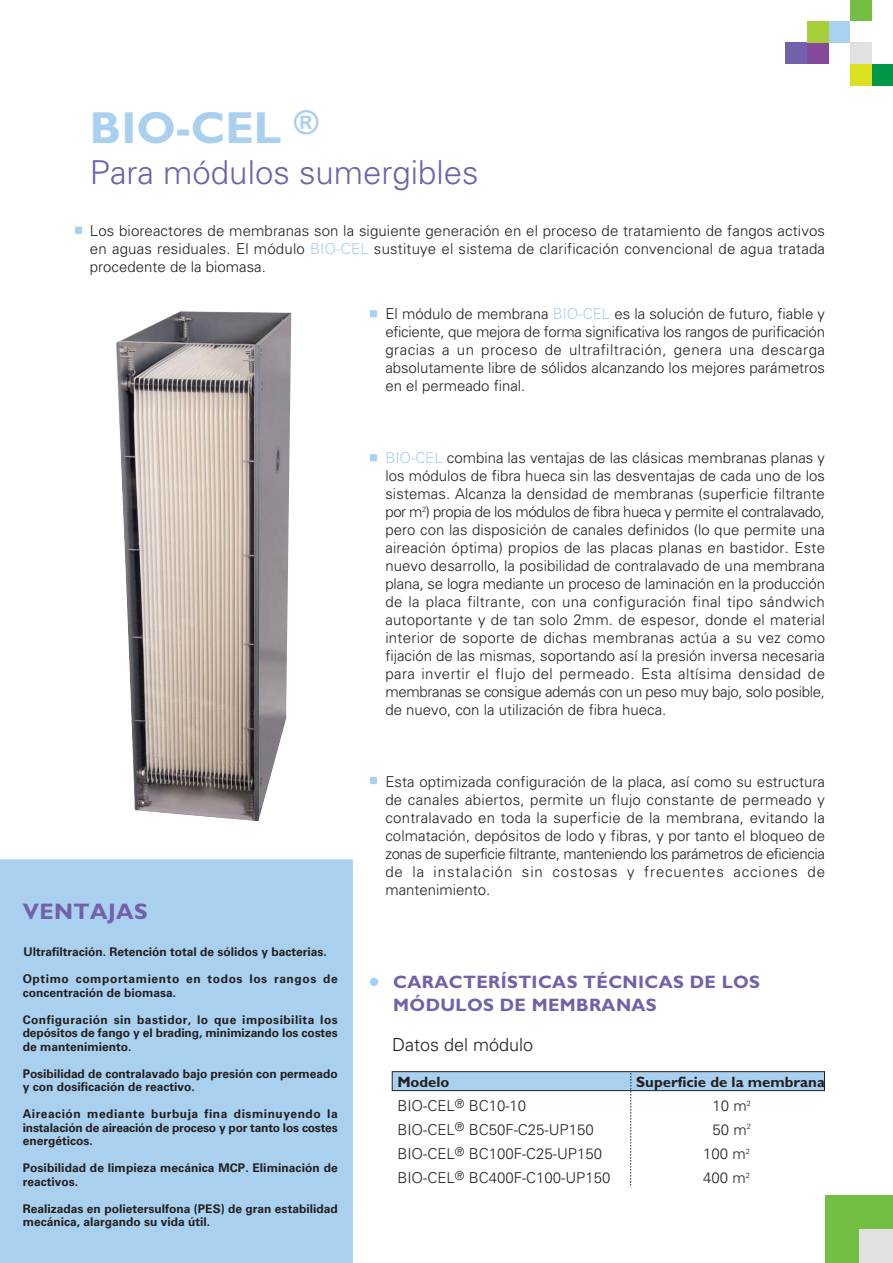
<style>
.page{position:relative;width:893px;height:1263px;background:#fff}
.page>*{position:absolute;margin:0;border:0;box-sizing:border-box;transform-origin:0 0}
.t1{font:700 45px "Gill Sans Std";color:#aad0ef}
.t2{font:300 33px "Univers LT Std";color:#7261aa}
.t3{font:700 22.5px "Gill Sans Std";letter-spacing:.02em;color:#7261aa}
.t4{font:700 18px/22.5px "Gill Sans Std";letter-spacing:.02em;color:#7261aa}
.t5{font:300 18px "Univers LT Std";color:#231f20}
.t6{font:300 15px/18px "Univers LT Std";color:#231f20;text-align:justify}
.t7{font:700 15px "Gill Sans Std";color:#231f20}
.t8{font:700 12px/13.5px "Univers LT Std";color:#231f20}
.t9{font:700 12px/13.5px "Univers LT Std";letter-spacing:.05em;color:#231f20}
.s1{color:#aad0ef}
</style>
<div class="page">
<div style="left:826px;top:1195px;width:67px;height:68px;background:#72bf44"></div>
<div style="left:860px;top:1229px;width:33px;height:34px;background:#e1e1e1"></div>
<div style="left:850px;top:0;width:21px;height:21px;background:#72bf44"></div>
<div style="left:807px;top:43px;width:21px;height:21px;background:#85499c"></div>
<div style="left:871px;top:64px;width:22px;height:22px;background:#009748"></div>
<div style="left:828px;top:21px;width:22px;height:22px;background:#aad0ef"></div>
<div style="left:850px;top:43px;width:21px;height:21px;background:#e1e1e1"></div>
<div style="left:850px;top:64px;width:21px;height:22px;background:#dbe120"></div>
<div style="left:807px;top:21px;width:21px;height:22px;background:#a6ce39"></div>
<div style="left:786px;top:43px;width:21px;height:21px;background:#7261aa"></div>
<div style="left:370px;top:978px;width:8px;height:8px;background:#aad0ef;border-radius:50%"></div>
<div style="left:392px;top:1071px;width:433px;height:20px;background:#aad0ef;border:1px solid #231f20"></div>
<svg style="left:630px;top:1073px;width:1px;height:113px"></svg>
<div style="left:75px;top:227px;width:7px;height:7px;background:#aad0ef"></div>
<svg style="left:116px;top:311px;width:176px;height:510px;background:#b6aeab"></svg>
<div style="left:370px;top:310px;width:7px;height:7px;background:#aad0ef"></div>
<div style="left:370px;top:454px;width:7px;height:7px;background:#aad0ef"></div>
<div style="left:370px;top:777px;width:7px;height:7px;background:#aad0ef"></div>
<div style="left:0;top:859px;width:353px;height:404px;background:#aad0ef"></div>
<h1 class="t1" style="left:90px;top:111px;width:230px">BIO-CEL <sup>®</sup></h1>
<h2 class="t2" style="left:90px;top:157px;width:390px">Para módulos sumergibles</h2>
<p class="t6" style="left:90px;top:222px;width:737px">Los bioreactores de membranas son la siguiente generación en el proceso de tratamiento de fangos activos en aguas residuales. El módulo <span class="s1">BIO-CEL</span> sustituye el sistema de clarificación convencional de agua tratada procedente de la biomasa.</p>
<p class="t6" style="left:385px;top:306px;width:441px">El módulo de membrana <span class="s1">BIO-CEL</span> es la solución de futuro, fiable y eficiente, que mejora de forma significativa los rangos de purificación gracias a un proceso de ultrafiltración, genera una descarga absolutamente libre de sólidos alcanzando los mejores parámetros en el permeado final.</p>
<p class="t6" style="left:385px;top:450px;width:441px"><span class="s1">BIO-CEL</span> combina las ventajas de las clásicas membranas planas y los módulos de fibra hueca sin las desventajas de cada uno de los sistemas. Alcanza la densidad de membranas (superficie filtrante por m<sup>2</sup>) propia de los módulos de fibra hueca y permite el contralavado, pero con las disposición de canales definidos (lo que permite una aireación óptima) propios de las placas planas en bastidor. Este nuevo desarrollo, la posibilidad de contralavado de una membrana plana, se logra mediante un proceso de laminación en la producción de la placa filtrante, con una configuración final tipo sándwich autoportante y de tan solo 2mm. de espesor, donde el material interior de soporte de dichas membranas actúa a su vez como fijación de las mismas, soportando así la presión inversa necesaria para invertir el flujo del permeado. Esta altísima densidad de membranas se consigue además con un peso muy bajo, solo posible, de nuevo, con la utilización de fibra hueca.</p>
<h3 class="t3" style="left:23px;top:903px;width:127px">VENTAJAS</h3>
<p class="t8" style="left:23px;top:946px;width:305px">Ultrafiltración. Retención total de sólidos y bacterias.</p>
<p class="t9" style="left:23px;top:973px;width:317px">Optimo comportamiento en todos los rangos de concentración de biomasa.</p>
<p class="t8" style="left:23px;top:1013px;width:317px;text-align:justify">Configuración sin bastidor, lo que imposibilita los depósitos de fango y el brading, minimizando los costes de mantenimiento.</p>
<p class="t8" style="left:23px;top:1067px;width:316px">Posibilidad de contralavado bajo presión con permeado y con dosificación de reactivo.</p>
<p class="t8" style="left:23px;top:1108px;width:316px;text-align:justify">Aireación mediante burbuja fina disminuyendo la instalación de aireación de proceso y por tanto los costes energéticos.</p>
<p class="t8" style="left:23px;top:1162px;width:316px">Posibilidad de limpieza mecánica MCP. Eliminación de reactivos.</p>
<p class="t8" style="left:23px;top:1202px;width:317px">Realizadas en polietersulfona (PES) de gran estabilidad mecánica, alargando su vida útil.</p>
<p class="t6" style="left:385px;top:774px;width:441px">Esta optimizada configuración de la placa, así como su estructura de canales abiertos, permite un flujo constante de permeado y contralavado en toda la superficie de la membrana, evitando la colmatación, depósitos de lodo y fibras, y por tanto el bloqueo de zonas de superficie filtrante, manteniendo los parámetros de eficiencia de la instalación sin costosas y frecuentes acciones de mantenimiento.</p>
<p class="t4" style="left:393px;top:973px;width:368px">CARACTERÍSTICAS TÉCNICAS DE LOS<br>MÓDULOS DE MEMBRANAS</p>
<p class="t5" style="left:392px;top:1036px;width:143px">Datos del módulo</p>
<p class="t7" style="left:397px;top:1076px;width:54px">Modelo</p>
<p class="t7" style="left:636px;top:1076px;width:190px">Superficie de la membrana</p>
<p class="t6" style="left:397px;top:1095px;width:215px;line-height:24px;text-align:left">BIO-CEL<sup>®</sup> BC10-10<br>BIO-CEL<sup>®</sup> BC50F-C25-UP150<br>BIO-CEL<sup>®</sup> BC100F-C25-UP150<br>BIO-CEL<sup>®</sup> BC400F-C100-UP150</p>
<p class="t6" style="left:712px;top:1095px;width:40px;line-height:23.4px">10 m<sup>2<br></sup>50 m<sup>2</sup></p>
<p class="t6" style="left:703px;top:1170px;width:48px">400 m<sup>2</sup></p>
<p class="t6" style="left:703px;top:1146px;width:48px">100 m<sup>2</sup></p>
</div>
